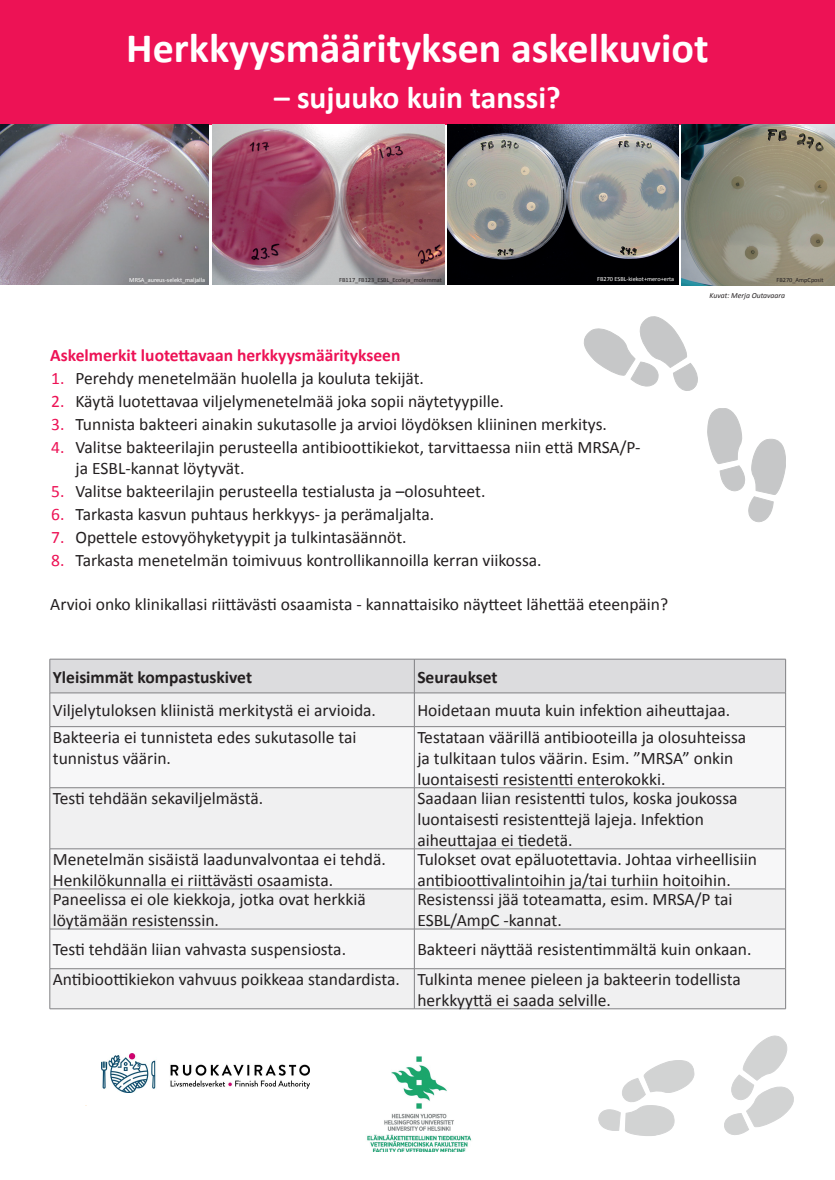
<style>
.page{position:relative;width:835px;height:1180px;background:#fff}
.page>*{position:absolute;margin:0;border:0;box-sizing:border-box;transform-origin:0 0}
.t1{font:700 42px "Calibri";color:#fff}
.t2{font:700 31.5px "Calibri";color:#fff}
.t3{font:17.5px/21px "Calibri";color:#231f20}
.t4{font:700 17.5px "Calibri";color:#ed1255}
.t5{font:700 17.5px "Calibri";color:#231f20}
.t6{font:italic 7.7px "Calibri";color:#231f20}
.t7{font:6.3px "Calibri";color:#fff}
.t8{font:6.3px "Calibri";color:#231f20}
.s1{color:#ed1255}
</style>
<div class="page">
<img style="left:102px;top:1053px;width:207px;height:39px">
<div style="left:0;top:0;width:834px;height:124px;background:#ed1255"></div>
<img style="left:0;top:124px;width:209px;height:161px">
<img style="left:212px;top:124px;width:232px;height:161px">
<img style="left:447px;top:124px;width:231px;height:161px">
<img style="left:681px;top:124px;width:153px;height:161px">
<div style="left:51px;top:660px;width:734px;height:33px;background:#dcdcde"></div>
<div style="left:51px;top:694px;width:734px;height:314px;background:#f0f0f1"></div>
<svg style="left:51px;top:727px;width:734px;height:241px"></svg>
<hr style="left:50px;top:659px;width:364px;height:1px;background:#808083">
<hr style="left:50px;top:659px;width:1px;height:34px;background:#808083">
<hr style="left:414px;top:659px;width:371px;height:1px;background:#808083">
<hr style="left:414px;top:659px;width:1px;height:34px;background:#808083">
<hr style="left:785px;top:659px;width:1px;height:34px;background:#808083">
<hr style="left:50px;top:693px;width:364px;height:1px;background:#808083">
<hr style="left:50px;top:693px;width:1px;height:33px;background:#808083">
<hr style="left:414px;top:693px;width:371px;height:1px;background:#808083">
<hr style="left:414px;top:693px;width:1px;height:33px;background:#808083">
<hr style="left:785px;top:693px;width:1px;height:33px;background:#808083">
<hr style="left:50px;top:726px;width:364px;height:1px;background:#808083">
<hr style="left:50px;top:727px;width:1px;height:60px;background:#808083">
<hr style="left:414px;top:726px;width:371px;height:1px;background:#808083">
<hr style="left:414px;top:727px;width:1px;height:60px;background:#808083">
<hr style="left:785px;top:727px;width:1px;height:60px;background:#808083">
<hr style="left:50px;top:787px;width:364px;height:1px;background:#808083">
<hr style="left:50px;top:788px;width:1px;height:60px;background:#808083">
<hr style="left:414px;top:787px;width:371px;height:1px;background:#808083">
<hr style="left:414px;top:788px;width:1px;height:60px;background:#808083">
<hr style="left:785px;top:788px;width:1px;height:60px;background:#808083">
<hr style="left:50px;top:848px;width:364px;height:1px;background:#808083">
<hr style="left:50px;top:849px;width:1px;height:40px;background:#808083">
<hr style="left:414px;top:848px;width:371px;height:1px;background:#808083">
<hr style="left:414px;top:849px;width:1px;height:40px;background:#808083">
<hr style="left:785px;top:849px;width:1px;height:40px;background:#808083">
<hr style="left:50px;top:889px;width:364px;height:1px;background:#808083">
<hr style="left:50px;top:889px;width:1px;height:40px;background:#808083">
<hr style="left:414px;top:889px;width:371px;height:1px;background:#808083">
<hr style="left:414px;top:889px;width:1px;height:40px;background:#808083">
<hr style="left:785px;top:889px;width:1px;height:40px;background:#808083">
<hr style="left:50px;top:929px;width:364px;height:1px;background:#808083">
<hr style="left:50px;top:929px;width:1px;height:39px;background:#808083">
<hr style="left:414px;top:929px;width:371px;height:1px;background:#808083">
<hr style="left:414px;top:929px;width:1px;height:39px;background:#808083">
<hr style="left:785px;top:929px;width:1px;height:39px;background:#808083">
<hr style="left:50px;top:968px;width:364px;height:1px;background:#808083">
<hr style="left:50px;top:969px;width:1px;height:39px;background:#808083">
<hr style="left:414px;top:968px;width:371px;height:1px;background:#808083">
<hr style="left:414px;top:969px;width:1px;height:39px;background:#808083">
<hr style="left:785px;top:969px;width:1px;height:39px;background:#808083">
<hr style="left:50px;top:1008px;width:364px;height:1px;background:#808083">
<hr style="left:414px;top:1008px;width:371px;height:1px;background:#808083">
<svg style="left:584px;top:316px;width:114px;height:75px"></svg>
<svg style="left:707px;top:408px;width:78px;height:114px"></svg>
<svg style="left:598px;top:1060px;width:97px;height:76px"></svg>
<svg style="left:724px;top:1035px;width:70px;height:100px"></svg>
<img style="left:367px;top:1056px;width:104px;height:95px">
<h1 class="t1" style="left:126px;top:21px;width:583px">Herkkyysmäärityksen askelkuviot</h1>
<h2 class="t2" style="left:274px;top:77px;width:288px">– sujuuko kuin tanssi?</h2>
<p class="t7" style="left:129px;top:276px;width:77px">MRSA_aureus-selekt_maljalla</p>
<p class="t8" style="left:339px;top:276px;width:104px">FB117_FB123_ESBL_Ecoleja_molemmat</p>
<p class="t7" style="left:597px;top:275px;width:79px">FB270 ESBL-kiekot+mero+erta</p>
<p class="t8" style="left:776px;top:276px;width:49px">FB270_AmpCposit</p>
<p class="t4" style="left:50px;top:344px;width:351px">Askelmerkit luotettavaan herkkyysmääritykseen</p>
<p class="t3" style="left:51px;top:368px;width:374px"><span class="s1">1.</span> Perehdy menetelmään huolella ja kouluta tekijät.</p>
<p class="t3" style="left:51px;top:391px;width:454px"><span class="s1">2.</span> Käytä luotettavaa viljelymenetelmää joka sopii näytetyypille.</p>
<p class="t3" style="left:51px;top:414px;width:557px"><span class="s1">3.</span> Tunnista bakteeri ainakin sukutasolle ja arvioi löydöksen kliininen merkitys.</p>
<p class="t3" style="left:75px;top:437px;width:566px;text-indent:-24px"><span class="s1">4.</span> Valitse bakteerilajin perusteella antibioottikiekot, tarvittaessa niin että MRSA/P&shy;ja ESBL-kannat löytyvät.</p>
<p class="t3" style="left:51px;top:481px;width:435px"><span class="s1">5.</span> Valitse bakteerilajin perusteella testialusta ja –olosuhteet.</p>
<p class="t3" style="left:51px;top:503px;width:384px"><span class="s1">6.</span> Tarkasta kasvun puhtaus herkkyys- ja perämaljalta.</p>
<p class="t3" style="left:51px;top:526px;width:357px"><span class="s1">7.</span> Opettele estovyöhyketyypit ja tulkintasäännöt.</p>
<p class="t3" style="left:51px;top:549px;width:492px"><span class="s1">8.</span> Tarkasta menetelmän toimivuus kontrollikannoilla kerran viikossa.</p>
<p class="t3" style="left:50px;top:593px;width:619px">Arvioi onko klinikallasi riittävästi osaamista - kannattaisiko näytteet lähettää eteenpäin?</p>
<p class="t6" style="left:709px;top:290px;width:77px">Kuvat: Merja Outavaara</p>
<p class="t5" style="left:53px;top:665px;width:201px">Yleisimmät kompastuskivet</p>
<p class="t5" style="left:417px;top:665px;width:82px">Seuraukset</p>
<p class="t3" style="left:53px;top:700px;width:324px">Viljelytuloksen kliinistä merkitystä ei arvioida.</p>
<p class="t3" style="left:417px;top:700px;width:314px">Hoidetaan muuta kuin infektion aiheuttajaa.</p>
<p class="t3" style="left:53px;top:726px;width:305px">Bakteeria ei tunnisteta edes sukutasolle tai tunnistus väärin.</p>
<p class="t3" style="left:417px;top:726px;width:330px">Testataan väärillä antibiooteilla ja olosuhteissa ja tulkitaan tulos väärin. Esim. ”MRSA” onkin luontaisesti resistentti enterokokki.</p>
<p class="t3" style="left:53px;top:787px;width:212px">Testi tehdään sekaviljelmästä.</p>
<p class="t3" style="left:417px;top:787px;width:322px">Saadaan liian resistentti tulos, koska joukossa luontaisesti resistenttejä lajeja. Infektion aiheuttajaa ei tiedetä.</p>
<p class="t3" style="left:53px;top:848px;width:334px">Menetelmän sisäistä laadunvalvontaa ei tehdä.<br>Henkilökunnalla ei riittävästi osaamista.</p>
<p class="t3" style="left:417px;top:848px;width:341px">Tulokset ovat epäluotettavia. Johtaa virheellisiin antibioottivalintoihin ja/tai turhiin hoitoihin.</p>
<p class="t3" style="left:53px;top:889px;width:314px">Paneelissa ei ole kiekkoja, jotka ovat herkkiä löytämään resistenssin.</p>
<p class="t3" style="left:417px;top:889px;width:317px">Resistenssi jää toteamatta, esim. MRSA/P tai<br>ESBL/AmpC -kannat.</p>
<p class="t3" style="left:53px;top:939px;width:295px">Testi tehdään liian vahvasta suspensiosta.</p>
<p class="t3" style="left:53px;top:935px;width:700px;line-height:29.4px;text-indent:364px">Bakteeri näyttää resistentimmältä kuin onkaan.<br>Antibioottikiekon vahvuus poikkeaa standardista. Tulkinta menee pieleen ja bakteerin todellista</p>
<p class="t3" style="left:417px;top:989px;width:195px">herkkyyttä ei saada selville.</p>
</div>
